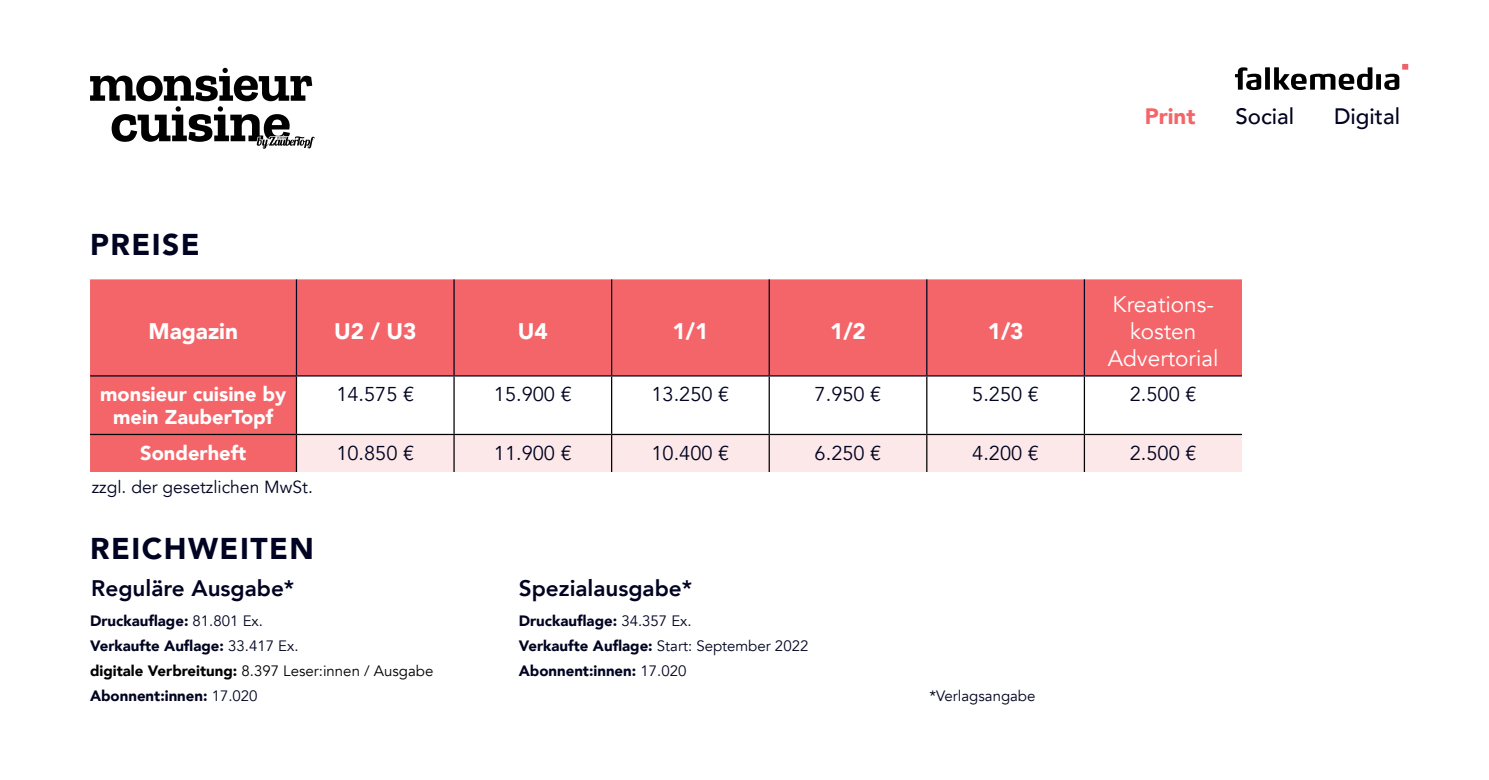
<style>
.page{position:relative;width:1489px;height:780px;background:#fff}
.page>*{position:absolute;margin:0;border:0;box-sizing:border-box;transform-origin:0 0}
.t1{font:900 30px "Avenir";letter-spacing:.05em;color:#000321}
.t2{font:800 22.5px "Avenir";color:#000321}
.t3{font:22.5px/27px "Avenir";color:#fff;text-align:center}
.t4{font:900 22.5px "Avenir";color:#fff}
.t5{font:500 22.25px "Avenir";color:#000321}
.t6{font:900 22.25px "Avenir";color:#f46569}
.t7{font:20px "Avenir";color:#000321}
.t8{font:900 20px/22.5px "Avenir";color:#fff;text-align:center}
.t9{font:17.5px "Avenir";color:#000321}
.t10{font:900 15px/25px "Avenir";color:#000321}
.t11{font:15px "Avenir";color:#000321}
.s1{font-weight:400}
.s2{color:#000}
.s3{font-weight:400;color:#000}
</style>
<div class="page">
<svg style="left:90px;top:279px;width:1151px;height:193px;fill:#f46569"></svg>
<div style="left:297px;top:435px;width:944px;height:37px;background:#fde8e9"></div>
<hr style="left:296px;top:279px;width:1px;height:96px;background:#000321">
<hr style="left:453px;top:279px;width:1px;height:96px;background:#000321">
<hr style="left:611px;top:279px;width:1px;height:96px;background:#000321">
<hr style="left:768px;top:279px;width:1px;height:96px;background:#000321">
<hr style="left:926px;top:279px;width:1px;height:96px;background:#000321">
<hr style="left:1083px;top:279px;width:1px;height:96px;background:#000321">
<hr style="left:90px;top:375px;width:206px;height:1px;background:#000321">
<hr style="left:296px;top:375px;width:158px;height:1px;background:#000321">
<hr style="left:454px;top:375px;width:157px;height:1px;background:#000321">
<hr style="left:611px;top:375px;width:158px;height:1px;background:#000321">
<hr style="left:769px;top:375px;width:157px;height:1px;background:#000321">
<hr style="left:926px;top:375px;width:158px;height:1px;background:#000321">
<hr style="left:1084px;top:375px;width:157px;height:1px;background:#000321">
<hr style="left:296px;top:376px;width:1px;height:58px;background:#000">
<hr style="left:453px;top:376px;width:1px;height:58px;background:#000">
<hr style="left:611px;top:376px;width:1px;height:58px;background:#000">
<hr style="left:768px;top:376px;width:1px;height:58px;background:#000">
<hr style="left:926px;top:376px;width:1px;height:58px;background:#000">
<hr style="left:1083px;top:376px;width:1px;height:58px;background:#000">
<hr style="left:90px;top:434px;width:206px;height:1px;background:#000">
<hr style="left:296px;top:434px;width:158px;height:1px;background:#000">
<hr style="left:296px;top:435px;width:1px;height:37px;background:#000">
<hr style="left:454px;top:434px;width:157px;height:1px;background:#000">
<hr style="left:453px;top:435px;width:1px;height:37px;background:#000">
<hr style="left:611px;top:434px;width:158px;height:1px;background:#000">
<hr style="left:611px;top:435px;width:1px;height:37px;background:#000">
<hr style="left:769px;top:434px;width:157px;height:1px;background:#000">
<hr style="left:768px;top:435px;width:1px;height:37px;background:#000">
<hr style="left:926px;top:434px;width:158px;height:1px;background:#000">
<hr style="left:926px;top:435px;width:1px;height:37px;background:#000">
<hr style="left:1084px;top:434px;width:157px;height:1px;background:#000">
<hr style="left:1083px;top:435px;width:1px;height:37px;background:#000">
<svg style="left:1235px;top:67px;width:164px;height:23px"></svg>
<svg style="left:1401px;top:64px;width:7px;height:6px"></svg>
<svg style="left:90px;top:68px;width:224px;height:81px"></svg>
<h1 class="t1" style="left:90px;top:218px;width:111px">PREISE</h1>
<h2 class="t4" style="left:148px;top:312px;width:91px">Magazin</h2>
<h2 class="t4" style="left:334px;top:312px;width:84px">U2 / U3</h2>
<h2 class="t4" style="left:518px;top:312px;width:31px">U4</h2>
<h2 class="t4" style="left:672px;top:312px;width:37px">1/1</h2>
<h2 class="t4" style="left:830px;top:312px;width:37px">1/2</h2>
<h2 class="t4" style="left:987px;top:312px;width:37px">1/3</h2>
<h3 class="t6" style="left:1144px;top:98px;width:52px">Print</h3>
<h3 class="t5" style="left:1235px;top:97px;width:60px">Social</h3>
<h3 class="t5" style="left:1333px;top:97px;width:67px">Digital</h3>
<h2 class="t3" style="left:1107px;top:291px;width:112px">Kreations&shy;kosten<br>Advertorial</h2>
<h3 class="t8" style="left:100px;top:382px;width:187px">monsieur cuisine by mein ZauberTopf</h3>
<h3 class="t7" style="left:336px;top:382px;width:79px">14.575 €</h3>
<h3 class="t7" style="left:494px;top:382px;width:79px">15.900 €</h3>
<h3 class="t7" style="left:651px;top:382px;width:79px">13.250 €</h3>
<h3 class="t7" style="left:814px;top:382px;width:68px">7.950 €</h3>
<h3 class="t7" style="left:972px;top:382px;width:68px">5.250 €</h3>
<h3 class="t7" style="left:1129px;top:382px;width:68px">2.500 €</h3>
<h3 class="t8" style="left:140px;top:441px;width:107px">Sonderheft</h3>
<h3 class="t7" style="left:336px;top:441px;width:79px">10.850 €</h3>
<h3 class="t7" style="left:494px;top:441px;width:79px">11.900 €</h3>
<h3 class="t7" style="left:651px;top:441px;width:79px">10.400 €</h3>
<h3 class="t7" style="left:814px;top:441px;width:68px">6.250 €</h3>
<h3 class="t7" style="left:972px;top:441px;width:68px">4.200 €</h3>
<h3 class="t7" style="left:1129px;top:441px;width:68px">2.500 €</h3>
<p class="t9" style="left:92px;top:476px;width:223px">zzgl. der gesetzlichen MwSt.</p>
<h1 class="t1" style="left:90px;top:522px;width:225px">REICHWEITEN</h1>
<h2 class="t2" style="left:91px;top:570px;width:204px">Reguläre Ausgabe*</h2>
<h2 class="t2" style="left:519px;top:570px;width:175px">Spezialausgabe*</h2>
<p class="t10" style="left:90px;top:608px;width:345px">Druckauflage: <span class="s1">81.801 Ex.<br></span>Verkaufte Auflage: <span class="s1">33.417 Ex.<br></span><span class="s2">digitale Verbreitung:</span> <span class="s3">8.397 Leser:innen / Ausgabe </span>Abonnent:innen: <span class="s1">17.020</span></p>
<p class="t10" style="left:519px;top:608px;width:291px">Druckauflage: <span class="s1">34.357 Ex.<br></span>Verkaufte Auflage: <span class="s1">Start: September 2022<br></span>Abonnent:innen: <span class="s1">17.020</span></p>
<p class="t11" style="left:929px;top:687px;width:107px">*Verlagsangabe</p>
</div>
